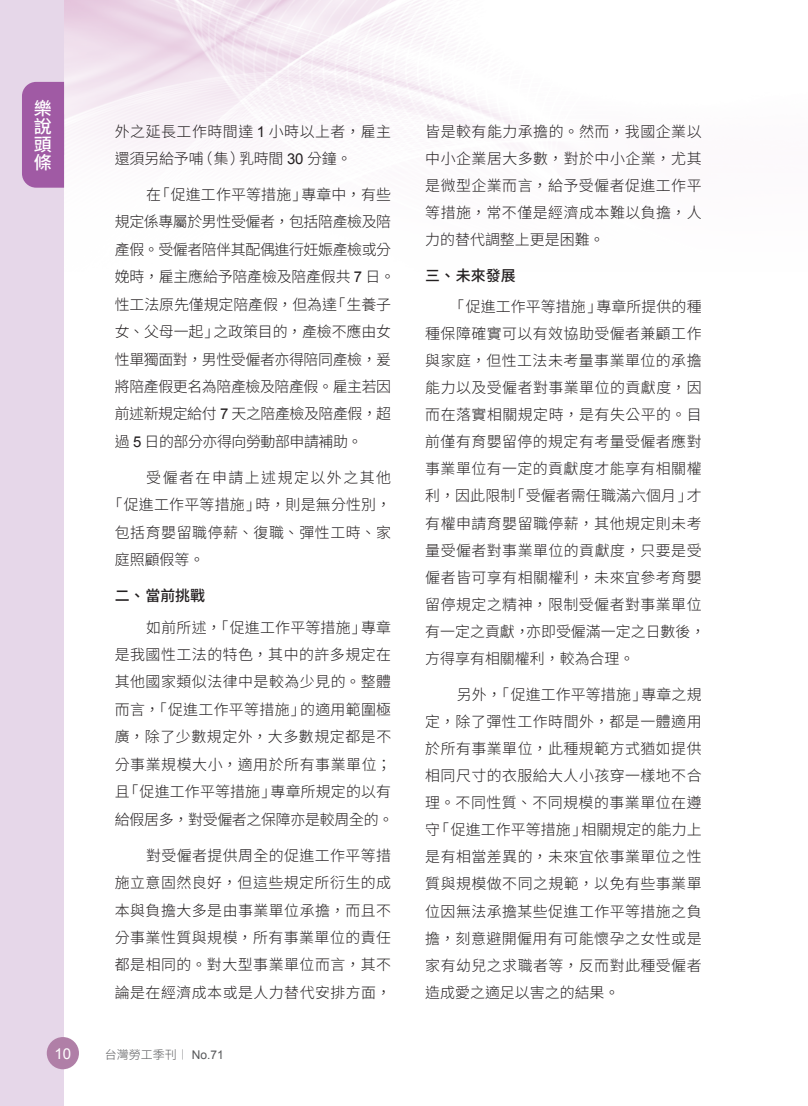
<style>
.page{position:relative;width:808px;height:1106px;background:#fff}
.page>*{position:absolute;margin:0;border:0;box-sizing:border-box;transform-origin:0 0}
.t1{font:500 18px/18px "Noto Sans CJ Ktc";color:#fff;text-align:justify}
.N內文{font:300 15px/27.2px "Noto Sans CJ Ktc";letter-spacing:.03em;color:#231f20}
.N內文-2{font:300 15px/27.5px "Noto Sans CJ Ktc";letter-spacing:-.03em;color:#231f20}
.N內文-3{font:300 15px "Noto Sans CJ Ktc";letter-spacing:.1em;color:#231f20}
.段落樣式7{font:500 15px "Noto Sans CJ Ktc";color:#231f20}
.t2{font:15px "Arial";color:#fff}
.t3{font:300 12px "Noto Sans CJ Ktc";color:#57585a}
.s1{font-family:"Arial";font-weight:400}
.s2{font-family:"Adobe Ming Std"}
</style>
<div class="page">
<img style="left:64px;top:0;width:474px;height:188px">
<div style="left:0;top:0;width:64px;height:1106px;background:#e6d7e9"></div>
<div style="left:22px;top:82px;width:42px;height:106px;background:#a05aa4"></div>
<div style="left:47px;top:1037px;width:32px;height:32px;background:#b07fa7;border-radius:50%"></div>
<p class="t1" style="left:34px;top:99px;width:19px">樂說頭條</p>
<p class="N內文" style="left:115px;top:118px;width:278px">外之延長工作時間達 <span class="s1">1</span> 小時以上者，雇主還須另給予哺（集）乳時間 <span class="s1">30</span> 分鐘。</p>
<p class="N內文-2" style="left:115px;top:181px;width:282px;text-indent:32px">在「促進工作平等措施」專章中，有些規定係專屬於男性受僱者，包括陪產檢及陪產假。受僱者陪伴其配偶進行妊娠產檢或分娩時，雇主應給予陪產檢及陪產假共 <span class="s1">7</span> 日。性工法原先僅規定陪產假，但為達「生養子女、父母一起」之政策目的，產檢不應由女性單獨面對，男性受僱者亦得陪同產檢，爰將陪產假更名為陪產檢及陪產假。雇主若因前述新規定給付 <span class="s1">7</span> 天之陪產檢及陪產假，超過 <span class="s1">5</span> 日的部分亦得向勞動部申請補助。</p>
<p class="N內文-3" style="left:146px;top:469px;width:246px">受僱者在申請上述規定以外之其他</p>
<p class="N內文" style="left:107px;top:491px;width:285px">「促進工作平等措施」時，則是無分性別，</p>
<p class="N內文" style="left:115px;top:519px;width:278px">包括育嬰留職停薪、復職、彈性工時、家</p>
<p class="N內文" style="left:115px;top:546px;width:91px">庭照顧假等。</p>
<p class="段落樣式7" style="left:115px;top:587px;width:92px">二、當前挑戰</p>
<p class="N內文" style="left:115px;top:613px;width:280px;text-indent:32px">如前所述，「促進工作平等措施」專章是我國性工法的特色，其中的許多規定在其他國家類似法律中是較為少見的。整體而言，「促進工作平等措施」的適用範圍極廣，除了少數規定外，大多數規定都是不分事業規模大小，適用於所有事業單位；且「促進工作平等措施」專章所規定的以有給假居多，對受僱者之保障亦是較周全的。</p>
<p class="N內文" style="left:115px;top:841px;width:278px;text-align:justify;text-indent:32px">對受僱者提供周全的促進工作平等措施立意固然良好，但這些規定所衍生的成本與負擔大多是由事業單位承擔，而且不分事業性質與規模，所有事業單位的責任都是相同的。對大型事業單位而言，其不論是在經濟成本或是人力替代安排方面，</p>
<p class="t2" style="left:54px;top:1043px;width:18px">10</p>
<p class="t3" style="left:105px;top:1047px;width:121px">台灣勞工季刊<span class="s2">｜</span> <span class="s1">No.71</span></p>
<p class="N內文" style="left:425px;top:118px;width:278px;text-align:justify">皆是較有能力承擔的。然而，我國企業以中小企業居大多數，對於中小企業，尤其是微型企業而言，給予受僱者促進工作平等措施，常不僅是經濟成本難以負擔，人力的替代調整上更是困難。</p>
<p class="段落樣式7" style="left:425px;top:266px;width:92px">三、未來發展</p>
<p class="N內文" style="left:425px;top:293px;width:282px;text-indent:24px">「促進工作平等措施」專章所提供的種種保障確實可以有效協助受僱者兼顧工作與家庭，但性工法未考量事業單位的承擔能力以及受僱者對事業單位的貢獻度，因而在落實相關規定時，是有失公平的。目前僅有育嬰留停的規定有考量受僱者應對事業單位有一定的貢獻度才能享有相關權利，因此限制「受僱者需任職滿六個月」才有權申請育嬰留職停薪，其他規定則未考量受僱者對事業單位的貢獻度，只要是受僱者皆可享有相關權利，未來宜參考育嬰留停規定之精神，限制受僱者對事業單位有一定之貢獻，亦即受僱滿一定之日數後，方得享有相關權利，較為合理。</p>
<p class="N內文" style="left:425px;top:681px;width:278px;text-align:justify;text-indent:32px">另外，「促進工作平等措施」專章之規定，除了彈性工作時間外，都是一體適用於所有事業單位，此種規範方式猶如提供相同尺寸的衣服給大人小孩穿一樣地不合理。不同性質、不同規模的事業單位在遵守「促進工作平等措施」相關規定的能力上是有相當差異的，未來宜依事業單位之性質與規模做不同之規範，以免有些事業單位因無法承擔某些促進工作平等措施之負擔，刻意避開僱用有可能懷孕之女性或是家有幼兒之求職者等，反而對此種受僱者造成愛之適足以害之的結果。</p>
</div>
